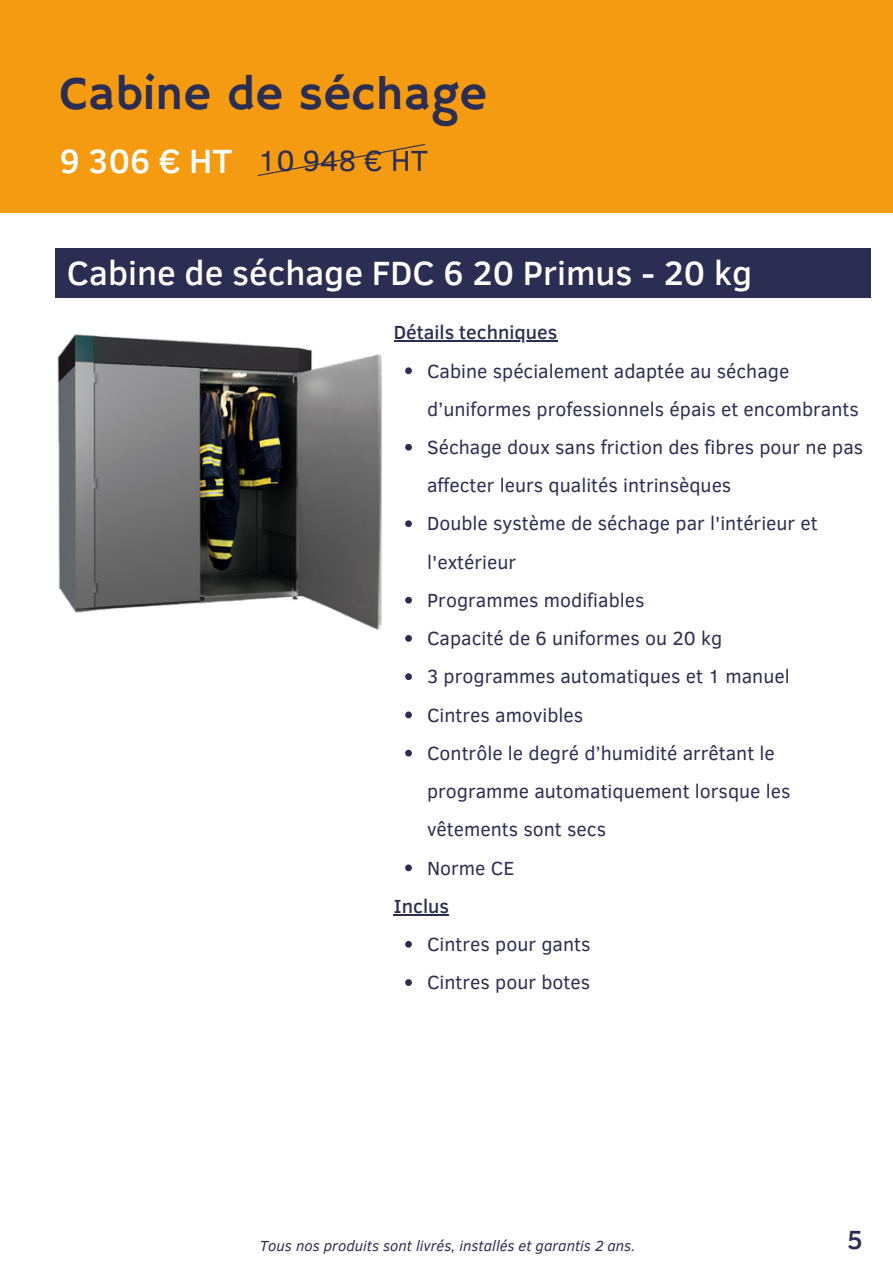
<style>
.page{position:relative;width:893px;height:1264px;background:#fff}
.page>*{position:absolute;margin:0;border:0;box-sizing:border-box;transform-origin:0 0}
.t1{font:48px "Hammersmith One";color:#2b2d52}
.t2{font:500 34.5px "Clear Sans";color:#fff}
.t3{font:30px "Clear Sans";color:#2b2d52}
.t4{font:500 27px "Clear Sans";color:#2b2d52}
.t5{font:19.5px/38.2px "Clear Sans";color:#2b2d52}
.t6{font:500 19.5px "Clear Sans";color:#2b2d52}
.t7{font:italic 15px "Clear Sans";color:#2b2d52}
.s1{font-weight:500;font-size:34.5px;color:#fff}
</style>
<div class="page">
<div style="left:55px;top:248px;width:815px;height:50px;background:#2b2d52"></div>
<img style="left:57px;top:334px;width:324px;height:296px">
<svg style="left:405px;top:367px;width:7px;height:7px"></svg>
<svg style="left:405px;top:444px;width:7px;height:6px"></svg>
<svg style="left:405px;top:520px;width:7px;height:7px"></svg>
<svg style="left:405px;top:597px;width:7px;height:6px"></svg>
<svg style="left:405px;top:635px;width:7px;height:6px"></svg>
<svg style="left:405px;top:673px;width:7px;height:7px"></svg>
<svg style="left:405px;top:711px;width:7px;height:7px"></svg>
<svg style="left:405px;top:749px;width:7px;height:7px"></svg>
<svg style="left:405px;top:864px;width:7px;height:7px"></svg>
<svg style="left:405px;top:941px;width:7px;height:6px"></svg>
<svg style="left:405px;top:979px;width:7px;height:6px"></svg>
<hr style="left:394px;top:340px;width:163px;height:1px;background:#2b2d52">
<hr style="left:394px;top:914px;width:55px;height:1px;background:#2b2d52">
<div style="left:0;top:0;width:892px;height:213px;background:#f59b12"></div>
<svg style="left:257px;top:144px;width:168px;height:32px"></svg>
<h1 class="t1" style="left:60px;top:65px;width:429px">Cabine de séchage</h1>
<h3 class="t3" style="left:60px;top:138px;width:370px"><span class="s1">9 306 € HT</span> 10 948 € HT</h3>
<h2 class="t2" style="left:67px;top:248px;width:686px">Cabine de séchage FDC 6 20 Primus - 20 kg</h2>
<p class="t6" style="left:394px;top:318px;width:165px">Détails techniques</p>
<p class="t5" style="left:427px;top:350px;width:437px">Cabine spécialement adaptée au séchage d’uniformes professionnels épais et encombrants<br>Séchage doux sans friction des fibres pour ne pas affecter leurs qualités intrinsèques<br>Double système de séchage par l'intérieur et l'extérieur<br>Programmes modifiables<br>Capacité de 6 uniformes ou 20 kg<br>3 programmes automatiques et 1 manuel<br>Cintres amovibles<br>Contrôle le degré d’humidité arrêtant le programme automatiquement lorsque les vêtements sont secs<br>Norme CE</p>
<p class="t6" style="left:394px;top:891px;width:57px">Inclus</p>
<p class="t5" style="left:427px;top:924px;width:165px">Cintres pour gants<br>Cintres pour botes</p>
<p class="t7" style="left:260px;top:1234px;width:377px">Tous nos produits sont livrés, installés et garantis 2 ans.</p>
<h3 class="t4" style="left:846px;top:1219px;width:17px">5</h3>
</div>
